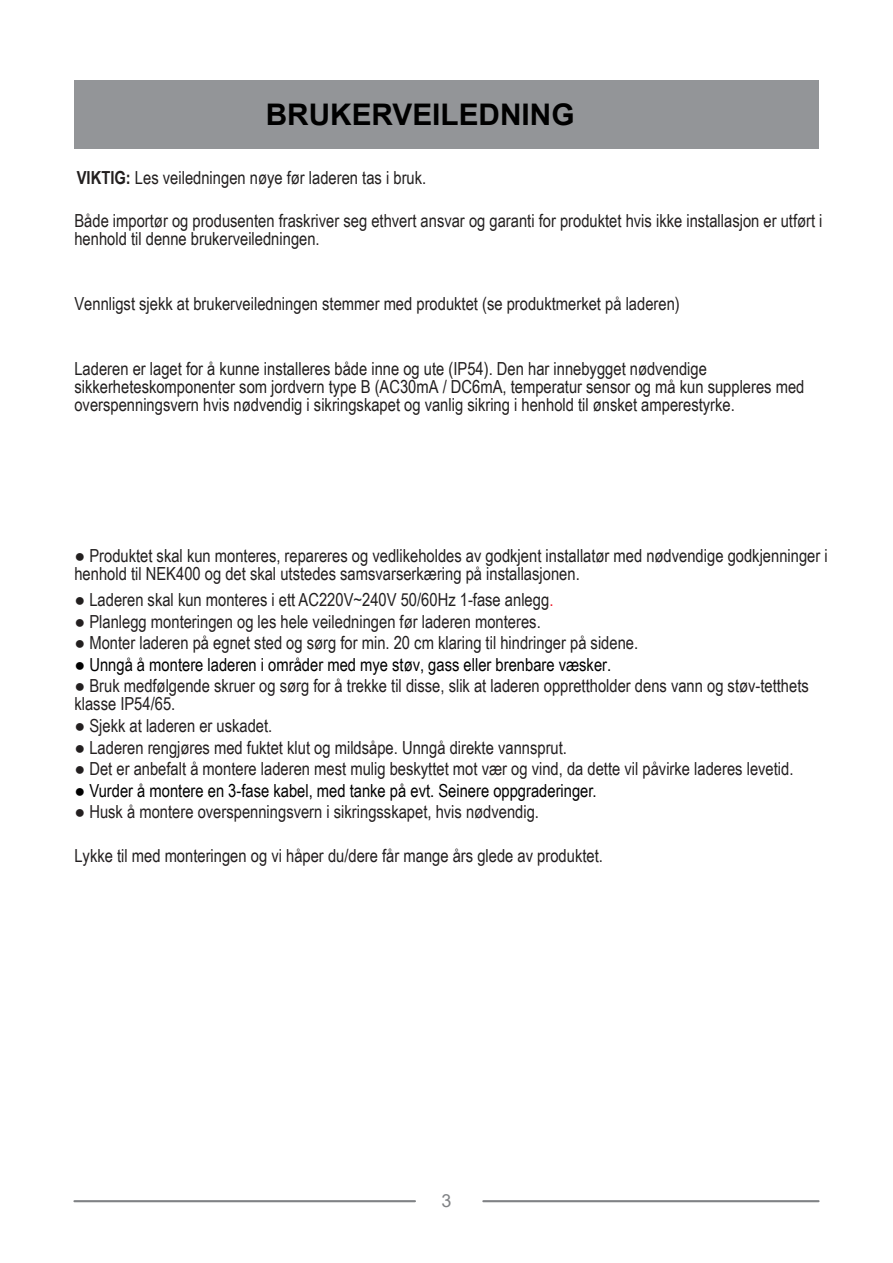
<style>
.page{position:relative;width:893px;height:1263px;background:#fff}
.page>*{position:absolute;margin:0;border:0;box-sizing:border-box;transform-origin:0 0}
.t1{font:700 29.7px "Arial";color:#000}
.t2{font:18px/18px "Arial Narrow";color:#221f1f}
.t3{font:18px/18px "Arial Narrow";color:#231f20}
.t4{font:18px "Arial Narrow";color:#000}
.t5{font:18px "Arial";color:#808285}
.s1{font-weight:700}
.s2{color:#ee1b2a}
</style>
<div class="page">
<hr style="left:74px;top:1200px;width:341px;height:2px;background:#808285">
<hr style="left:483px;top:1200px;width:336px;height:2px;background:#808285">
<div style="left:74px;top:80px;width:745px;height:68px;background:#939598"></div>
<h1 class="t1" style="left:266px;top:103px;width:310px">BRUKERVEILEDNING</h1>
<p class="t2" style="left:77px;top:170px;width:351px"><span class="s1">VIKTIG:</span> Les veiledningen nøye før laderen tas i bruk.</p>
<p class="t2" style="left:74px;top:214px;width:750px">Både importør og produsenten fraskriver seg ethvert ansvar og garanti for produktet hvis ikke installasjon er utført i henhold til denne brukerveiledningen.</p>
<p class="t2" style="left:74px;top:296px;width:607px">Vennligst sjekk at brukerveiledningen stemmer med produktet (se produktmerket på laderen)</p>
<p class="t2" style="left:74px;top:361px;width:732px">Laderen er laget for å kunne installeres både inne og ute (IP54). Den har innebygget nødvendige sikkerheteskomponenter som jordvern type B (AC30mA / DC6mA, temperatur sensor og må kun suppleres med overspenningsvern hvis nødvendig i sikringskapet og vanlig sikring i henhold til ønsket amperestyrke.</p>
<p class="t2" style="left:74px;top:548px;width:755px">● Produktet skal kun monteres, repareres og vedlikeholdes av godkjent installatør med nødvendige godkjenninger i henhold til NEK400 og det skal utstedes samsvarserkæring på installasjonen.</p>
<p class="t2" style="left:74px;top:592px;width:480px">● Laderen skal kun monteres i ett AC220V~240V 50/60Hz 1-fase anlegg<span class="s2">.</span></p>
<p class="t3" style="left:74px;top:614px;width:468px">● Planlegg monteringen og les hele veiledningen før laderen monteres.</p>
<p class="t2" style="left:74px;top:635px;width:565px">● Monter laderen på egnet sted og sørg for min. 20 cm klaring til hindringer på sidene.</p>
<p class="t4" style="left:74px;top:658px;width:538px">● Unngå å montere laderen i områder med mye støv, gass eller brenbare væsker.</p>
<p class="t3" style="left:74px;top:679px;width:736px">● Bruk medfølgende skruer og sørg for å trekke til disse, slik at laderen opprettholder dens vann og støv-tetthets klasse IP54/65.</p>
<p class="t3" style="left:74px;top:718px;width:199px">● Sjekk at laderen er uskadet.</p>
<p class="t3" style="left:74px;top:740px;width:494px">● Laderen rengjøres med fuktet klut og mildsåpe. Unngå direkte vannsprut.</p>
<p class="t3" style="left:74px;top:761px;width:721px">● Det er anbefalt å montere laderen mest mulig beskyttet mot vær og vind, da dette vil påvirke laderes levetid.</p>
<p class="t4" style="left:74px;top:784px;width:524px">● Vurder å montere en 3-fase kabel, med tanke på evt. Seinere oppgraderinger.</p>
<p class="t3" style="left:74px;top:805px;width:466px">● Husk å montere overspenningsvern i sikringsskapet, hvis nødvendig.</p>
<p class="t3" style="left:74px;top:848px;width:530px">Lykke til med monteringen og vi håper du/dere får mange års glede av produktet.</p>
<p class="t5" style="left:441px;top:1194px;width:12px">3</p>
</div>
